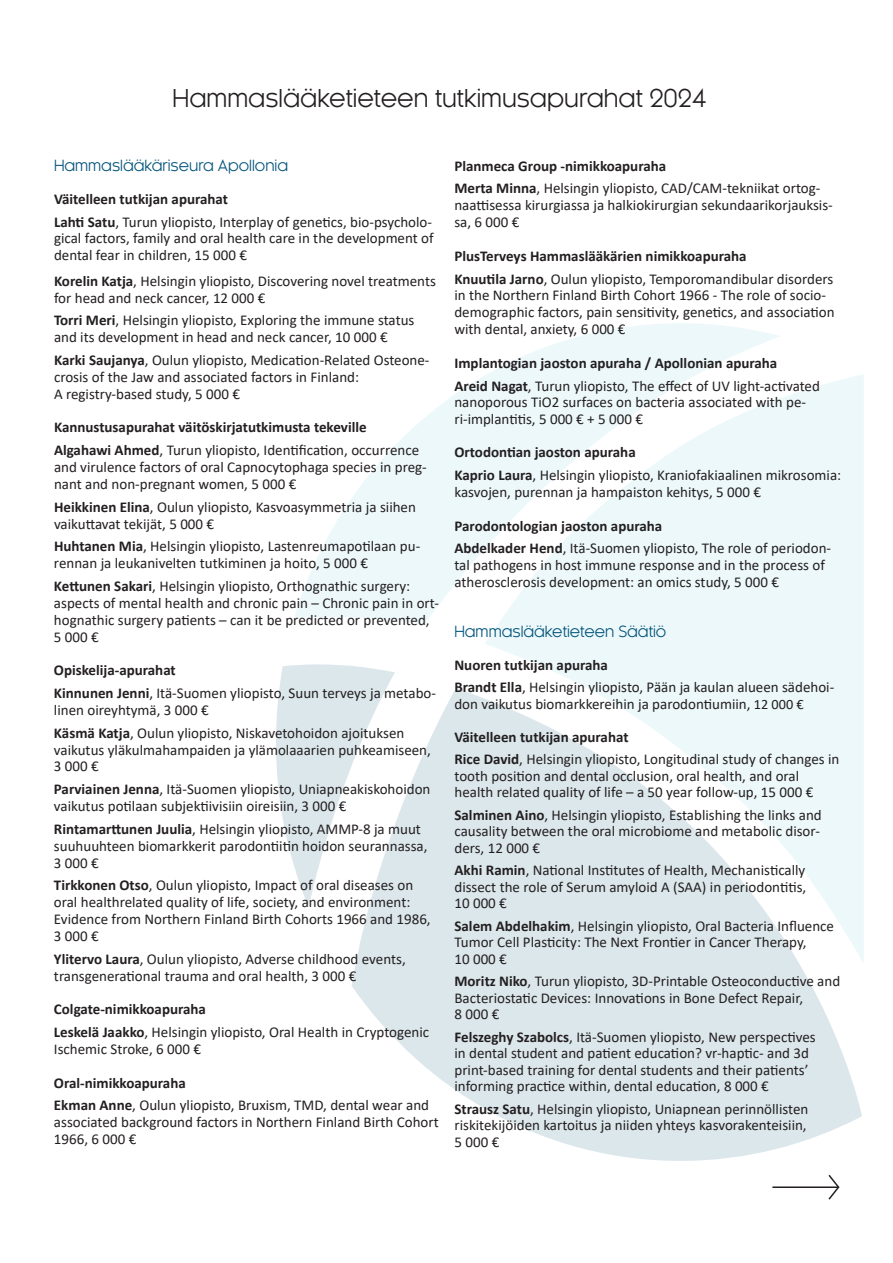
<style>
.page{position:relative;width:893px;height:1263px;background:#fff}
.page>*{position:absolute;margin:0;border:0;box-sizing:border-box;transform-origin:0 0}
.t1{font:24px "Kessel 105";color:#231f20}
.t2{font:15px/16.8px "Calibri";color:#231f20}
.t3{font:700 15px/22.8px "Calibri";color:#231f20}
.t4{font:15px "Kessel 105";color:#005379}
.s1{font-weight:700}
.s2{font-weight:400}
.s3{font-size:14.25px}
</style>
<div class="page">
<svg style="left:294px;top:323px;width:486px;height:302px;fill:#edf8fb"></svg>
<svg style="left:276px;top:664px;width:119px;height:243px"></svg>
<svg style="left:352px;top:688px;width:510px;height:473px;fill:#dce7ec"></svg>
<svg style="left:485px;top:374px;width:379px;height:590px;fill:#edf8fb"></svg>
<hr style="left:772px;top:1186px;width:67px;height:2px;background:#231f20">
<svg style="left:827px;top:1174px;width:13px;height:26px"></svg>
<h1 class="t1" style="left:173px;top:85px;width:535px">Hammaslääketieteen tutkimusapurahat 2024</h1>
<p class="t4" style="left:54px;top:157px;width:236px">Hammaslääkäriseura Apollonia</p>
<p class="t2" style="left:54px;top:187px;width:380px;line-height:22.8px"><span class="s1">Väitelleen tutkijan apurahat<br>Lahti Satu</span>, Turun yliopisto, Interplay of genetics, bio-psycholo-</p>
<p class="t2" style="left:54px;top:230px;width:381px">gical factors, family and oral health care in the development of dental fear in children, 15 000 €</p>
<p class="t2" style="left:54px;top:272px;width:383px"><span class="s1">Korelin Katja</span>, Helsingin yliopisto, Discovering novel treatments for head and neck cancer, 12 000 €</p>
<p class="t2" style="left:54px;top:312px;width:362px"><span class="s1">Torri Meri</span>, Helsingin yliopisto, Exploring the immune status and its development in head and neck cancer, 10 000 €</p>
<p class="t2" style="left:54px;top:351px;width:377px"><span class="s1">Karki Saujanya</span>, Oulun yliopisto, Medication-Related Osteone&shy;crosis of the Jaw and associated factors in Finland:<br>A registry-based study, 5 000 €</p>
<p class="t3" style="left:54px;top:416px;width:367px">Kannustusapurahat väitöskirjatutkimusta tekeville<br>Algahawi Ahmed<span class="s2">, Turun yliopisto, Identification, occurrence</span></p>
<p class="t2" style="left:54px;top:458px;width:374px">and virulence factors of oral Capnocytophaga species in preg&shy;nant and non-pregnant women, 5 000 €</p>
<p class="t2" style="left:54px;top:498px;width:363px"><span class="s1">Heikkinen Elina</span>, Oulun yliopisto, Kasvoasymmetria ja siihen vaikuttavat tekijät, 5 000 €</p>
<p class="t2" style="left:54px;top:538px;width:368px"><span class="s1">Huhtanen Mia</span>, Helsingin yliopisto, Lastenreumapotilaan pu&shy;rennan ja leukanivelten tutkiminen ja hoito, 5 000 €</p>
<p class="t2" style="left:54px;top:577px;width:386px"><span class="s1">Kettunen Sakari</span>, Helsingin yliopisto, Orthognathic surgery: aspects of mental health and chronic pain – Chronic pain in ort&shy;hognathic surgery patients – can it be predicted or prevented, 5 000 €</p>
<p class="t2" style="left:54px;top:658px;width:384px;line-height:22.8px"><span class="s1">Opiskelija-apurahat<br>Kinnunen Jenni</span>, Itä-Suomen yliopisto, Suun terveys ja metabo-</p>
<p class="t2" style="left:54px;top:698px;width:352px;line-height:22.8px">linen oireyhtymä, 3 000 €<br><span class="s1">Käsmä Katja</span>, Oulun yliopisto, Niskavetohoidon ajoituksen</p>
<p class="t2" style="left:54px;top:741px;width:378px">vaikutus yläkulmahampaiden ja ylämolaaarien puhkeamiseen,<br>3 000 €</p>
<p class="t2" style="left:54px;top:780px;width:378px"><span class="s1">Parviainen Jenna</span>, Itä-Suomen yliopisto, Uniapneakiskohoidon vaikutus potilaan subjektiivisiin oireisiin, 3 000 €</p>
<p class="t2" style="left:54px;top:820px;width:375px"><span class="s1">Rintamarttunen Juulia</span>, Helsingin yliopisto, AMMP-8 ja muut suuhuuhteen biomarkkerit parodontiitin hoidon seurannassa,<br>3 000 €</p>
<p class="t2" style="left:54px;top:876px;width:378px"><span class="s1">Tirkkonen Otso</span>, Oulun yliopisto, Impact of oral diseases on oral healthrelated quality of life, society, and environment:<br>Evidence from Northern Finland Birth Cohorts 1966 and 1986, 3 000 €</p>
<p class="t2" style="left:54px;top:950px;width:353px"><span class="s1">Ylitervo Laura</span>, Oulun yliopisto, Adverse childhood events, transgenerational trauma and oral health, 3 000 €</p>
<p class="t2" style="left:54px;top:997px;width:377px;line-height:22.8px"><span class="s1">Colgate-nimikkoapuraha<br>Leskelä Jaakko</span>, Helsingin yliopisto, Oral Health in Cryptogenic</p>
<p class="t2" style="left:54px;top:1040px;width:149px">Ischemic Stroke, 6 000 €</p>
<p class="t2" style="left:54px;top:1071px;width:377px;line-height:22.8px"><span class="s1">Oral-nimikkoapuraha<br>Ekman Anne</span>, Oulun yliopisto, Bruxism, TMD, dental wear and</p>
<p class="t2" style="left:54px;top:1113px;width:386px">associated background factors in Northern Finland Birth Cohort<br>1966, 6 000 €</p>
<p class="t2" style="left:454px;top:154px;width:368px;line-height:22.8px"><span class="s1">Planmeca Group -nimikkoapuraha<br>Merta Minna</span>, Helsingin yliopisto, CAD/CAM-tekniikat ortog-</p>
<p class="t2" style="left:454px;top:197px;width:380px">naattisessa kirurgiassa ja halkiokirurgian sekundaarikorjauksis&shy;sa, 6 000 €</p>
<p class="t3" style="left:454px;top:244px;width:380px">PlusTerveys Hammaslääkärien nimikkoapuraha<br>Knuutila Jarno<span class="s2">, Oulun yliopisto, Temporomandibular disorders</span></p>
<p class="t2" style="left:454px;top:287px;width:382px">in the Northern Finland Birth Cohort 1966 - The role of socio&shy;demographic factors, pain sensitivity, genetics, and association with dental, anxiety, 6 000 €</p>
<p class="t3" style="left:454px;top:351px;width:367px">Implantogian jaoston apuraha / Apollonian apuraha<br>Areid Nagat<span class="s2">, Turun yliopisto, The effect of UV light-activated</span></p>
<p class="t2" style="left:454px;top:394px;width:353px">nanoporous TiO2 surfaces on bacteria associated with pe&shy;ri-implantitis, 5 000 € + 5 000 €</p>
<p class="t2" style="left:454px;top:440px;width:388px;line-height:22.8px"><span class="s1">Ortodontian jaoston apuraha<br>Kaprio Laura</span>, Helsingin yliopisto, Kraniofakiaalinen mikrosomia:</p>
<p class="t2" style="left:454px;top:483px;width:308px">kasvojen, purennan ja hampaiston kehitys, 5 000 €</p>
<p class="t3" style="left:454px;top:514px;width:378px">Parodontologian jaoston apuraha<br>Abdelkader Hend<span class="s2">, Itä-Suomen yliopisto, The role of periodon-</span></p>
<p class="t2" style="left:454px;top:556px;width:372px">tal pathogens in host immune response and in the process of atherosclerosis development: an omics study, 5 000 €</p>
<p class="t4" style="left:454px;top:623px;width:213px">Hammaslääketieteen Säätiö</p>
<p class="t2" style="left:454px;top:653px;width:381px;line-height:22.5px"><span class="s1">Nuoren tutkijan apuraha<br>Brandt Ella</span>, Helsingin yliopisto, Pään ja kaulan alueen sädehoi-</p>
<p class="t2" style="left:454px;top:695px;width:351px">don vaikutus biomarkkereihin ja parodontiumiin, <span class="s3">12 000 €</span></p>
<p class="t2" style="left:454px;top:725px;width:386px;line-height:22.5px"><span class="s1">Väitelleen tutkijan apurahat<br>Rice David</span>, Helsingin yliopisto, Longitudinal study of changes in</p>
<p class="t2" style="left:454px;top:767px;width:360px">tooth position and dental occlusion, oral health, and oral health related quality of life – a 50 year follow-up, 15 000 €</p>
<p class="t2" style="left:454px;top:806px;width:369px"><span class="s1">Salminen Aino</span>, Helsingin yliopisto, Establishing the links and causality between the oral microbiome and metabolic disor&shy;ders, 12 000 €</p>
<p class="t2" style="left:454px;top:862px;width:353px;text-align:justify"><span class="s1">Akhi Ramin</span>, National Institutes of Health, Mechanistically dissect the role of Serum amyloid A (SAA) in periodontitis, 10 000 €</p>
<p class="t2" style="left:454px;top:917px;width:381px"><span class="s1">Salem Abdelhakim</span>, Helsingin yliopisto, Oral Bacteria Influence<br>Tumor Cell Plasticity: The Next Frontier in Cancer Therapy,<br>10 000 €</p>
<p class="t2" style="left:454px;top:973px;width:387px"><span class="s1">Moritz Niko</span>, Turun yliopisto, 3D-Printable Osteoconductive and<br>Bacteriostatic Devices: Innovations in Bone Defect Repair,<br>8 000 €</p>
<p class="t2" style="left:454px;top:1028px;width:363px"><span class="s1">Felszeghy Szabolcs</span>, Itä-Suomen yliopisto, New perspectives in dental student and patient education? vr-haptic- and 3d print-based training for dental students and their patients’ informing practice within, dental education, 8 000 €</p>
<p class="t2" style="left:454px;top:1100px;width:355px;text-align:justify"><span class="s1">Strausz Satu</span>, Helsingin yliopisto, Uniapnean perinnöllisten riskitekijöiden kartoitus ja niiden yhteys kasvorakenteisiin, 5 000 €</p>
</div>
